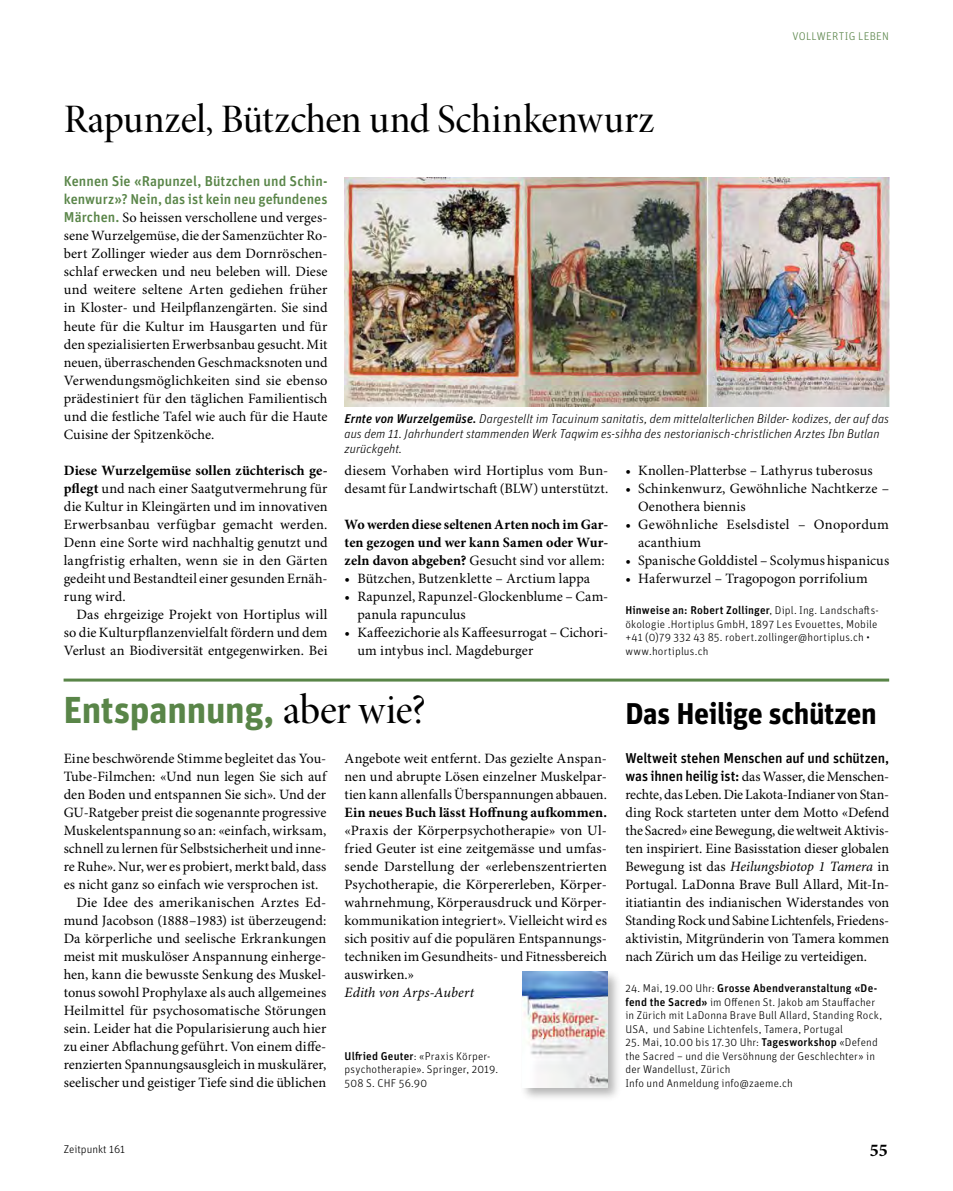
<style>
.page{position:relative;width:953px;height:1191px;background:#fff}
.page>*{position:absolute;margin:0;border:0;box-sizing:border-box;transform-origin:0 0}
.t1{font:40.5px "Minion Pro Medium Disp";color:#000}
.t2{font:700 37.5px "Unit OT";letter-spacing:-.005em;color:#598548}
.t3{font:700 30px "Unit OT";letter-spacing:-.015em;color:#000}
.t4{font:700 18px "Minion Pro";color:#000}
.t5{font:14.25px/18px "Minion Pro";letter-spacing:.005em;color:#000;text-align:justify}
.t6{font:700 14.25px/18px "Minion Pro";color:#000;text-align:justify}
.t7{font:500 14.25px/18px "Unit OT";letter-spacing:.005em;color:#598548}
.t8{font:500 14.25px "Unit OT";letter-spacing:-.005em;color:#000}
.t9{font:italic 14.25px "Minion Pro";letter-spacing:.005em;color:#000}
.t10{font:italic 300 12.75px/15px "Unit OT";color:#000}
.t11{font:300 11.25px/13.5px "Unit OT";letter-spacing:.015em;color:#000}
.t12{font:300 11.25px "Unit OT";letter-spacing:.03em;color:#598548}
.s1{font-family:"Unit OT";font-weight:500;color:#598548}
.s2{font-weight:700}
.s3{font-weight:500}
.s4{font-weight:400}
.s5{font-family:"Minion Pro Medium Disp";font-weight:400;font-size:42px;color:#000}
.s6{font-family:"Unit OT";font-weight:500}
.s7{font-style:italic}
</style>
<div class="page">
<div style="left:520px;top:969px;width:102px;height:132px;background:#000;opacity:.3"></div>
<img style="left:522px;top:971px;width:85px;height:116px">
<hr style="left:64px;top:678px;width:825px;height:3px;background:#598548">
<img style="left:344px;top:178px;width:545px;height:229px">
<p class="t12" style="left:792px;top:29px;width:98px">VOLLWERTIG LEBEN</p>
<h1 class="t1" style="left:64px;top:95px;width:592px">Rapunzel, Bützchen und Schinkenwurz</h1>
<p class="t7" style="left:64px;top:172px;width:265px">Kennen Sie «Rapunzel, Bützchen und Schin&shy;kenwurz»? Nein, das ist kein neu gefundenes</p>
<p class="t5" style="left:64px;top:209px;width:265px"><span class="s1">Märchen.</span> So heissen verschollene und verges&shy;sene Wurzelgemüse, die der Samenzüchter Ro&shy;bert Zollinger wieder aus dem Dornröschen&shy;schlaf erwecken und neu beleben will. Diese und weitere seltene Arten gediehen früher in Kloster- und Heilpflanzengärten. Sie sind heute für die Kultur im Hausgarten und für den spezialisierten Erwerbsanbau gesucht. Mit neuen, überraschenden Geschmacksnoten und Verwendungsmöglichkeiten sind sie ebenso prädestiniert für den täglichen Familientisch und die festliche Tafel wie auch für die Haute Cuisine der Spitzenköche.</p>
<p class="t5" style="left:64px;top:461px;width:265px"><span class="s2">Diese Wurzelgemüse sollen züchterisch ge&shy;pflegt</span> und nach einer Saatgutvermehrung für die Kultur in Kleingärten und im innovativen Erwerbsanbau verfügbar gemacht werden.<br>Denn eine Sorte wird nachhaltig genutzt und langfristig erhalten, wenn sie in den Gärten gedeiht und Bestandteil einer gesunden Ernäh&shy;rung wird.</p>
<p class="t5" style="left:64px;top:605px;width:265px;text-indent:13px">Das ehrgeizige Projekt von Hortiplus will so die Kulturpflanzenvielfalt fördern und dem Verlust an Biodiversität entgegenwirken. Bei</p>
<p class="t10" style="left:344px;top:411px;width:546px"><span class="s3">Ernte von Wurzelgemüse.</span> Dargestellt im Tacuinum sanitatis, dem mittelalterlichen Bilder- kodizes, der auf das aus dem 11. Jahrhundert stammenden Werk Taqwim es-sihha des nestorianisch-christlichen Arztes Ibn Butlan zurückgeht.</p>
<p class="t5" style="left:625px;top:461px;width:249px">• Knollen-Platterbse – Lathyrus tuberosus</p>
<p class="t5" style="left:638px;top:479px;width:252px;text-indent:-13px">• Schinkenwurz, Gewöhnliche Nachtkerze –<br>Oenothera biennis</p>
<p class="t5" style="left:638px;top:515px;width:252px;text-indent:-13px">• Gewöhnliche Eselsdistel – Onopordum acanthium</p>
<p class="t5" style="left:625px;top:551px;width:265px">• Spanische Golddistel – Scolymus hispanicus</p>
<p class="t5" style="left:625px;top:569px;width:244px">• Haferwurzel – Tragopogon porrifolium</p>
<p class="t11" style="left:625px;top:603px;width:255px"><span class="s3">Hinweise an: Robert Zollinger</span>, Dipl. Ing. Landschafts&shy;ökologie .Hortiplus GmbH, 1897 Les Evouettes, Mobile +41 (0)79 332 43 85. robert.zollinger@hortiplus.ch • www.hortiplus.ch</p>
<p class="t5" style="left:344px;top:461px;width:265px">diesem Vorhaben wird Hortiplus vom Bun&shy;desamt für Landwirtschaft (BLW) unterstützt.</p>
<p class="t6" style="left:344px;top:515px;width:265px">Wo werden diese seltenen Arten noch im Gar&shy;ten gezogen und wer kann Samen oder Wur&shy;zeln davon abgeben? <span class="s4">Gesucht sind vor allem:</span></p>
<p class="t5" style="left:344px;top:569px;width:247px">• Bützchen, Butzenklette – Arctium lappa</p>
<p class="t5" style="left:357px;top:587px;width:252px;text-indent:-13px">• Rapunzel, Rapunzel-Glockenblume – Cam&shy;panula rapunculus</p>
<p class="t5" style="left:357px;top:623px;width:252px;text-indent:-13px">• Kaffeezichorie als Kaffeesurrogat – Cichori&shy;um intybus incl. Magdeburger</p>
<h2 class="t2" style="left:63px;top:685px;width:364px">Entspannung, <span class="s5">aber wie?</span></h2>
<p class="t5" style="left:64px;top:749px;width:264px">Eine beschwörende Stimme begleitet das You-</p>
<p class="t5" style="left:64px;top:767px;width:264px">Tube-Filmchen: «Und nun legen Sie sich auf</p>
<p class="t5" style="left:64px;top:785px;width:264px">den Boden und entspannen Sie sich». Und der</p>
<p class="t5" style="left:64px;top:803px;width:264px">GU-Ratgeber preist die sogenannte progressive</p>
<p class="t5" style="left:64px;top:821px;width:264px">Muskelentspannung so an: «einfach, wirksam,</p>
<p class="t5" style="left:64px;top:839px;width:264px">schnell zu lernen für Selbstsicherheit und inne-</p>
<p class="t5" style="left:64px;top:857px;width:264px">re Ruhe». Nur, wer es probiert, merkt bald, dass</p>
<p class="t5" style="left:64px;top:875px;width:256px">es nicht ganz so einfach wie versprochen ist.</p>
<p class="t5" style="left:76px;top:893px;width:251px">Die Idee des amerikanischen Arztes Ed-</p>
<p class="t5" style="left:64px;top:911px;width:264px">mund Jacobson (1888–1983) ist überzeugend:</p>
<p class="t5" style="left:64px;top:929px;width:264px">Da körperliche und seelische Erkrankungen</p>
<p class="t5" style="left:64px;top:947px;width:264px">meist mit muskulöser Anspannung einherge-</p>
<p class="t5" style="left:64px;top:965px;width:264px">hen, kann die bewusste Senkung des Muskel-</p>
<p class="t5" style="left:64px;top:983px;width:264px">tonus sowohl Prophylaxe als auch allgemeines</p>
<p class="t5" style="left:64px;top:1001px;width:264px">Heilmittel für psychosomatische Störungen</p>
<p class="t5" style="left:64px;top:1019px;width:264px">sein. Leider hat die Popularisierung auch hier</p>
<p class="t5" style="left:64px;top:1037px;width:264px">zu einer Abflachung geführt. Von einem diffe-</p>
<p class="t5" style="left:64px;top:1055px;width:264px">renzierten Spannungsausgleich in muskulärer,</p>
<p class="t5" style="left:64px;top:1073px;width:264px">seelischer und geistiger Tiefe sind die üblichen</p>
<p class="t5" style="left:344px;top:749px;width:264px">Angebote weit entfernt. Das gezielte Anspan&shy;nen und abrupte Lösen einzelner Muskelpar&shy;tien kann allenfalls Überspannungen abbauen.</p>
<p class="t6" style="left:344px;top:803px;width:264px">Ein neues Buch lässt Hoffnung aufkommen.</p>
<p class="t5" style="left:344px;top:821px;width:264px">«Praxis der Körperpsychotherapie» von Ul&shy;fried Geuter ist eine zeitgemässe und umfas&shy;sende Darstellung der «erlebenszentrierten Psychotherapie, die Körpererleben, Körper&shy;wahrnehmung, Körperausdruck und Körper&shy;kommunikation integriert». Vielleicht wird es sich positiv auf die populären Entspannungs&shy;techniken im Gesundheits- und Fitnessbereich auswirken.»</p>
<p class="t9" style="left:344px;top:983px;width:131px">Edith von Arps-Aubert</p>
<p class="t11" style="left:344px;top:1049px;width:155px"><span class="s3">Ulfried Geuter</span>: «Praxis Körper&shy;psychotherapie». Springer, 2019.<br>508 S. CHF 56.90</p>
<h3 class="t3" style="left:625px;top:694px;width:253px">Das Heilige schützen</h3>
<p class="t8" style="left:625px;top:748px;width:265px">Weltweit stehen Menschen auf und schützen,</p>
<p class="t5" style="left:625px;top:767px;width:265px"><span class="s6">was ihnen heilig ist:</span> das Wasser, die Menschen&shy;rechte, das Leben. Die Lakota-Indianer von Stan&shy;ding Rock starteten unter dem Motto «Defend the Sacred» eine Bewegung, die weltweit Aktivis&shy;ten inspiriert. Eine Basisstation dieser globalen Bewegung ist das <span class="s7">Heilungsbiotop 1 Tamera</span> in Portugal. LaDonna Brave Bull Allard, Mit-In&shy;itiatiantin des indianischen Widerstandes von Standing Rock und Sabine Lichtenfels, Friedens&shy;aktivistin, Mitgründerin von Tamera kommen nach Zürich um das Heilige zu verteidigen.</p>
<p class="t11" style="left:625px;top:981px;width:258px">24. Mai, 19.00 Uhr: <span class="s3">Grosse Abendveranstaltung «De&shy;fend the Sacred»</span> im Offenen St. Jakob am Stauffacher in Zürich mit LaDonna Brave Bull Allard, Standing Rock, USA, und Sabine Lichtenfels, Tamera, Portugal</p>
<p class="t11" style="left:625px;top:1035px;width:254px">25. Mai, 10.00 bis 17.30 Uhr: <span class="s3">Tagesworkshop</span> «Defend the Sacred – und die Versöhnung der Geschlechter» in der Wandellust, Zürich<br>Info und Anmeldung info@zaeme.ch</p>
<p class="t11" style="left:64px;top:1142px;width:63px">Zeitpunkt 161</p>
<p class="t4" style="left:869px;top:1139px;width:19px">55</p>
</div>
